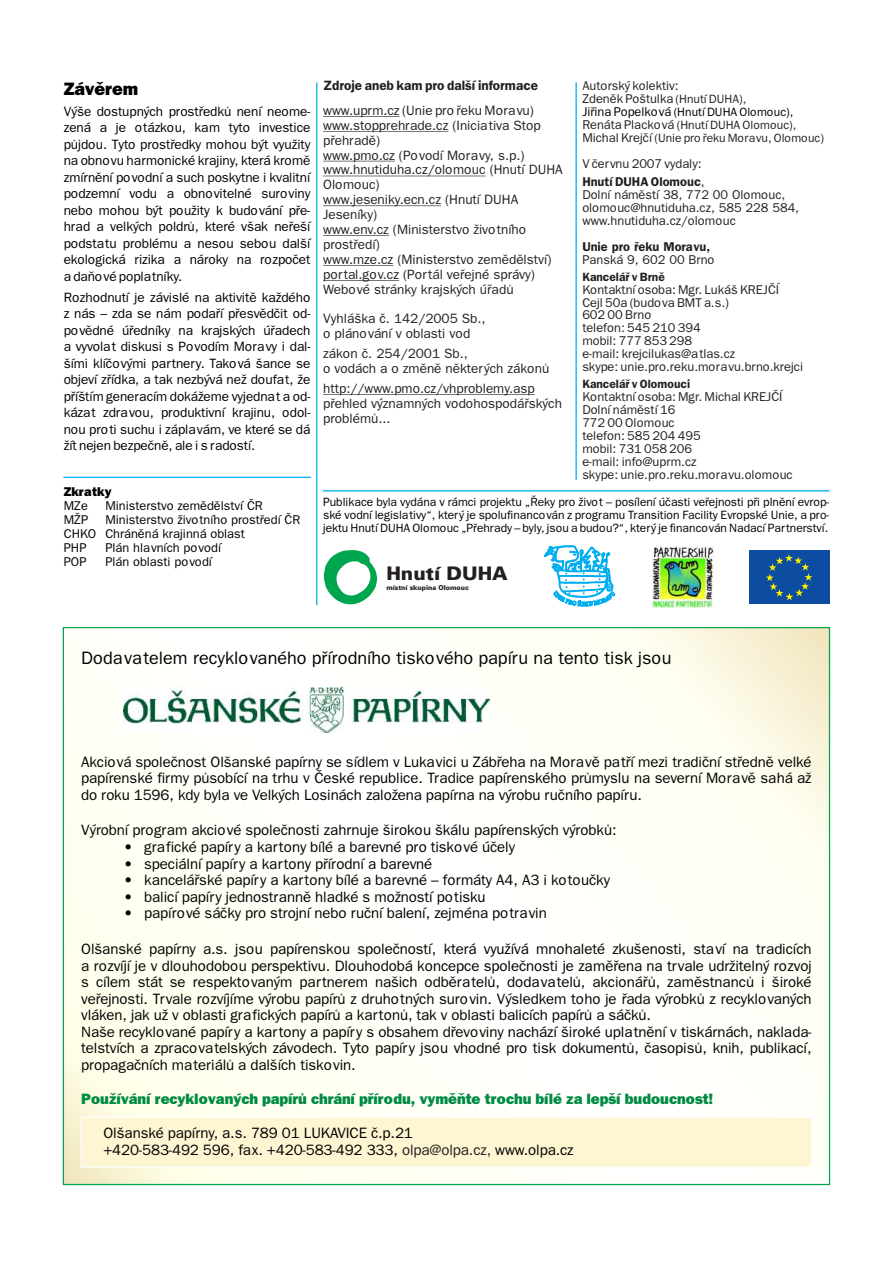
<style>
.page{position:relative;width:894px;height:1263px;background:#fff}
.page>*{position:absolute;margin:0;border:0;box-sizing:border-box;transform-origin:0 0}
.t1{font:18.75px "USA Black";color:#231f20}
.t2{font:18px "Frankfurt Gothic";color:#000}
.t3{font:800 18px "Frankfurt Gothic";letter-spacing:-.005em;color:#000}
.t4{font:15px/16.5px "Frankfurt Gothic";letter-spacing:-.005em;color:#000}
.t5{font:800 15px "Frankfurt Gothic";letter-spacing:-.005em;color:#008b43}
.t6{font:13.5px/16.5px "Frankfurt Gothic";letter-spacing:-.005em;color:#000;text-align:justify}
.t7{font:13.5px/14.9px "Frankfurt Gothic";color:#231f20}
.t8{font:700 13.5px "Frankfurt Gothic";color:#231f20}
.t9{font:12.75px/12.9px "Frankfurt Gothic";color:#231f20}
.t10{font:12.75px/14.1px "Frankfurt Gothic";color:#000}
.t11{font:700 12.75px "Frankfurt Gothic";color:#231f20}
.t12{font:800 12.75px "Frankfurt Gothic";color:#000}
.t13{font:12px/12.6px "Frankfurt Gothic";letter-spacing:-.005em;color:#000;text-align:justify}
.t14{font:12px/12.9px "Frankfurt Gothic";color:#231f20}
.t15{font:700 12px "Frankfurt Gothic";color:#231f20}
.t16{font:6.75px "USA Black";color:#231f20;scale:.94 1}
.s1{font-size:12px}
.s2{font-size:12.75px}
.s3{font-weight:700}
.s4{color:#231f20}
</style>
<div class="page">
<hr style="left:316px;top:83px;width:1px;height:522px;background:#00aeef">
<hr style="left:576px;top:83px;width:1px;height:396px;background:#00aeef">
<hr style="left:323px;top:490px;width:506px;height:1px;background:#00aeef">
<hr style="left:323px;top:116px;width:77px;height:1px;background:#231f20">
<hr style="left:323px;top:131px;width:125px;height:1px;background:#231f20">
<hr style="left:323px;top:161px;width:72px;height:1px;background:#231f20">
<hr style="left:323px;top:176px;width:163px;height:1px;background:#231f20">
<hr style="left:323px;top:205px;width:118px;height:1px;background:#231f20">
<hr style="left:323px;top:235px;width:66px;height:1px;background:#231f20">
<hr style="left:323px;top:265px;width:70px;height:1px;background:#231f20">
<hr style="left:323px;top:280px;width:76px;height:1px;background:#231f20">
<hr style="left:323px;top:394px;width:212px;height:1px;background:#231f20">
<div style="left:749px;top:551px;width:80px;height:53px;background:#0d4da1"></div>
<svg style="left:766px;top:554px;width:46px;height:46px"></svg>
<img style="left:652px;top:547px;width:62px;height:61px">
<svg style="left:324px;top:550px;width:53px;height:55px"></svg>
<svg style="left:65px;top:629px;width:763px;height:554px"></svg>
<div style="left:81px;top:1117px;width:731px;height:51px;background:#fef5d2;border:1px solid #fff"></div>
<img style="left:124px;top:688px;width:365px;height:44px">
<hr style="left:64px;top:477px;width:246px;height:1px;background:#00aeef">
<svg style="left:544px;top:545px;width:70px;height:53px"></svg>
<p class="t3" style="left:64px;top:80px;width:76px">Závìrem</p>
<p class="t6" style="left:64px;top:103px;width:248px">Výše dostupných prostøedkù není neome&shy;zená a je otázkou, kam tyto investice pùjdou. Tyto prostøedky mohou být využity na obnovu harmonické krajiny, která kromì zmírnìní povodní a such poskytne i kvalitní podzemní vodu a obnovitelné suroviny nebo mohou být použity k budování pøe&shy;hrad a velkých poldrù, které však neøeší podstatu problému a nesou sebou další ekologická rizika a nároky na rozpoèet a daòové poplatníky.</p>
<p class="t6" style="left:64px;top:289px;width:248px">Rozhodnutí je závislé na aktivitì každého z nás – zda se nám podaøí pøesvìdèit od&shy;povìdné úøedníky na krajských úøadech a vyvolat diskusi s Povodím Moravy i dal&shy;šími klíèovými partnery. Taková šance se objeví zøídka, a tak nezbývá než doufat, že pøíštím generacím dokážeme vyjednat a od&shy;kázat zdravou, produktivní krajinu, odol&shy;nou proti suchu i záplavám, ve které se dá žít nejen bezpeènì, ale i s radostí.</p>
<p class="t12" style="left:64px;top:485px;width:49px">Zkratky</p>
<p class="t10" style="left:64px;top:499px;width:26px">MZe</p>
<p class="t10" style="left:105px;top:499px;width:159px">Ministerstvo zemìdìlství ÈR</p>
<p class="t10" style="left:64px;top:513px;width:26px">MŽP</p>
<p class="t10" style="left:64px;top:513px;width:238px;text-indent:42px">Ministerstvo životního prostøedí ÈR<br>CHKO Chránìná krajinná oblast<br>PHP</p>
<p class="t10" style="left:105px;top:541px;width:117px">Plán hlavních povodí</p>
<p class="t10" style="left:64px;top:555px;width:24px">POP</p>
<p class="t10" style="left:105px;top:555px;width:108px">Plán oblasti povodí</p>
<p class="t8" style="left:323px;top:79px;width:216px">Zdroje aneb kam pro další informace</p>
<p class="t7" style="left:323px;top:103px;width:241px">www.uprm.cz (Unie pro øeku Moravu) www.stopprehrade.cz (Iniciativa Stop pøehradì)<br>www.pmo.cz (Povodí Moravy, s.p.) www.hnutiduha.cz/olomouc (Hnutí DUHA<br>Olomouc)<br>www.jeseniky.ecn.cz (Hnutí DUHA<br>Jeseníky)<br>www.env.cz (Ministerstvo životního prostøedí)<br>www.mze.cz (Ministerstvo zemìdìlství) portal.gov.cz (Portál veøejné správy)<br>Webové stránky krajských úøadù</p>
<p class="t7" style="left:323px;top:312px;width:164px">Vyhláška è. 142/2005 Sb., o plánování v oblasti vod</p>
<p class="t7" style="left:323px;top:347px;width:228px">zákon è. 254/2001 Sb.,<br>o vodách a o zmìnì nìkterých zákonù</p>
<p class="t7" style="left:323px;top:381px;width:240px">http://www.pmo.cz/vhproblemy.asp pøehled významných vodohospodáøských problémù...</p>
<p class="t9" style="left:582px;top:80px;width:166px">Autorský kolektiv:<br>Zdenìk Poštulka <span class="s1">(Hnutí DUHA),</span></p>
<p class="t14" style="left:582px;top:119px;width:243px"><span class="s2">Renáta Placková</span> (Hnutí DUHA Olomouc),<br><span class="s2">Michal Krejèí</span> (Unie pro øeku Moravu, Olomouc)</p>
<p class="t9" style="left:582px;top:155px;width:124px;line-height:17.7px">V èervnu 2007 vydaly:<br><span class="s3">Hnutí DUHA Olomouc</span>,</p>
<p class="t9" style="left:582px;top:188px;width:218px">Dolní námìstí 38, 772 00 Olomouc, olomouc@hnutiduha.cz, 585 228 584, www.hnutiduha.cz/olomouc</p>
<p class="t11" style="left:582px;top:240px;width:129px">Unie pro øeku Moravu,</p>
<p class="t9" style="left:582px;top:253px;width:134px">Panská 9, 602 00 Brno</p>
<p class="t15" style="left:582px;top:271px;width:84px">Kanceláø v Brnì</p>
<p class="t9" style="left:582px;top:283px;width:222px">Kontaktní osoba: Mgr. Lukáš KREJÈÍ<br>Cejl 50a (budova BMT a.s.)<br>602 00 Brno<br>telefon: 545 210 394<br>mobil: 777 853 298<br>e-mail: krejcilukas@atlas.cz<br>skype: unie.pro.reku.moravu.brno.krejci</p>
<p class="t15" style="left:582px;top:378px;width:109px">Kanceláø v Olomouci</p>
<p class="t9" style="left:582px;top:391px;width:212px">Kontaktní osoba: Mgr. Michal KREJÈÍ<br>Dolní námìstí 16<br>772 00 Olomouc<br>telefon: 585 204 495<br>mobil: 731 058 206<br>e-mail: info@uprm.cz<br>skype: unie.pro.reku.moravu.olomouc</p>
<p class="t13" style="left:582px;top:106px;width:213px"><span class="s2">Jiøina Popelková</span> (Hnutí DUHA Olomouc),</p>
<p class="t13" style="left:323px;top:496px;width:507px">Publikace byla vydána v rámci projektu „Øeky pro život – posílení úèasti veøejnosti pøi plnìní evrop&shy;ské vodní legislativy“, který je spolufinancován z programu Transition Facility Evropské Unie, a pro&shy;jektu Hnutí DUHA Olomouc „Pøehrady – byly, jsou a budou?“, který je financován Nadací Partnerství.</p>
<p class="t1" style="left:386px;top:565px;width:123px">Hnutí DUHA</p>
<p class="t16" style="left:386px;top:585px;width:89px">místní skupina Olomouc</p>
<p class="t2" style="left:81px;top:649px;width:592px">Dodavatelem recyklovaného pøírodního tiskového papíru na tento tisk jsou</p>
<p class="t4" style="left:81px;top:754px;width:732px;text-align:justify">Akciová spoleènost Olšanské papírny se sídlem v Lukavici u Zábøeha na Moravì patøí mezi tradièní støednì velké papírenské firmy pùsobící na trhu v Èeské republice. Tradice papírenského prùmyslu na severní Moravì sahá až do roku 1596, kdy byla ve Velkých Losinách založena papírna na výrobu ruèního papíru.</p>
<p class="t4" style="left:81px;top:823px;width:537px">Výrobní program akciové spoleènosti zahrnuje širokou škálu papírenských výrobkù:</p>
<p class="t4" style="left:124px;top:839px;width:393px">• grafické papíry a kartony bílé a barevné pro tiskové úèely</p>
<p class="t4" style="left:124px;top:856px;width:310px">• speciální papíry a kartony pøírodní a barevné</p>
<p class="t4" style="left:124px;top:872px;width:488px">• kanceláøské papíry a kartony bílé a barevné – formáty A4, A3 i kotouèky</p>
<p class="t4" style="left:124px;top:889px;width:363px">• balicí papíry jednostrannì hladké s možností potisku</p>
<p class="t4" style="left:124px;top:905px;width:425px">• papírové sáèky pro strojní nebo ruèní balení, zejména potravin</p>
<p class="t4" style="left:81px;top:941px;width:732px">Olšanské papírny a.s. jsou papírenskou spoleèností, která využívá mnohaleté zkušenosti, staví na tradicích a rozvíjí je v dlouhodobou perspektivu. Dlouhodobá koncepce spoleènosti je zamìøena na trvale udržitelný rozvoj s cílem stát se respektovaným partnerem našich odbìratelù, dodavatelù, akcionáøù, zamìstnancù i široké veøejnosti. Trvale rozvíjíme výrobu papírù z druhotných surovin. Výsledkem toho je øada výrobkù z recyklovaných vláken, jak už v oblasti grafických papírù a kartonù, tak v oblasti balicích papírù a sáèkù.<br>Naše recyklované papíry a kartony a papíry s obsahem døevoviny nachází široké uplatnìní v tiskárnách, naklada&shy;telstvích a zpracovatelských závodech. Tyto papíry jsou vhodné pro tisk dokumentù, èasopisù, knih, publikací, propagaèních materiálù a dalších tiskovin.</p>
<p class="t5" style="left:81px;top:1091px;width:634px">Používání recyklovaných papírù chrání pøírodu, vymìòte trochu bílé za lepší budoucnost!</p>
<p class="t4" style="left:103px;top:1125px;width:472px">Olšanské papírny, a.s. 789 01 LUKAVICE è.p.21<br>+420-583-492 596, fax. +420-583-492 333, <span class="s4">olpa@olpa.cz,</span> www.olpa.cz</p>
</div>
